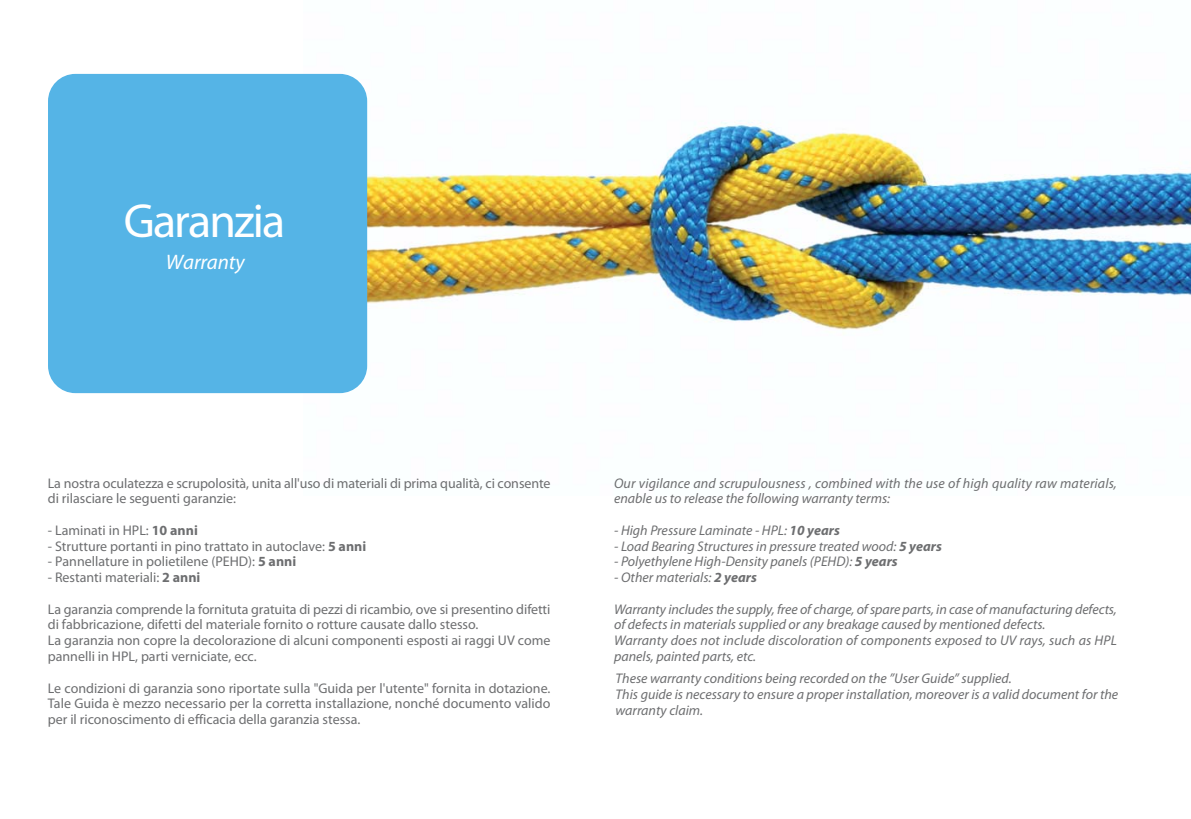
<style>
.page{position:relative;width:1191px;height:819px;background:#fff}
.page>*{position:absolute;margin:0;border:0;box-sizing:border-box;transform-origin:0 0}
.t1{font:47.95px "Myriad Pro";letter-spacing:-.04em;color:#fff}
.t2{font:italic 21px "Myriad Pro";letter-spacing:-.005em;color:#fff}
.t3{font:14px/15.8px "Myriad Pro";color:#6d6e70}
.t4{font:italic 14px/15.8px "Myriad Pro";color:#6d6e70}
.s1{font-weight:700}
</style>
<div class="page">
<img style="left:303px;top:73px;width:888px;height:321px">
<div style="left:48px;top:74px;width:319px;height:319px;background:#55b4e6;border-radius:27px"></div>
<h1 class="t1" style="left:124px;top:203px;width:163px">Garanzia</h1>
<h2 class="t2" style="left:166px;top:254px;width:80px">Warranty</h2>
<p class="t3" style="left:48px;top:476px;width:504px">La nostra oculatezza e scrupolosità, unita all'uso di materiali di prima qualità, ci consente di rilasciare le seguenti garanzie:</p>
<p class="t3" style="left:48px;top:523px;width:151px">- Laminati in HPL: <span class="s1">10 anni</span></p>
<p class="t3" style="left:48px;top:539px;width:320px">- Strutture portanti in pino trattato in autoclave: <span class="s1">5 anni</span></p>
<p class="t3" style="left:48px;top:555px;width:250px">- Pannellature in polietilene (PEHD): <span class="s1">5 anni</span></p>
<p class="t3" style="left:48px;top:571px;width:154px">- Restanti materiali: <span class="s1">2 anni</span></p>
<p class="t3" style="left:48px;top:602px;width:504px">La garanzia comprende la fornituta gratuita di pezzi di ricambio, ove si presentino difetti di fabbricazione, difetti del materiale fornito o rotture causate dallo stesso.<br>La garanzia non copre la decolorazione di alcuni componenti esposti ai raggi UV come pannelli in HPL, parti verniciate, ecc.</p>
<p class="t3" style="left:48px;top:681px;width:504px;text-align:justify">Le condizioni di garanzia sono riportate sulla "Guida per l'utente" fornita in dotazione.<br>Tale Guida è mezzo necessario per la corretta installazione, nonché documento valido per il riconoscimento di efficacia della garanzia stessa.</p>
<p class="t4" style="left:614px;top:476px;width:504px">Our vigilance and scrupulousness , combined with the use of high quality raw materials, enable us to release the following warranty terms:</p>
<p class="t4" style="left:614px;top:523px;width:227px">- High Pressure Laminate - HPL: <span class="s1">10 years</span></p>
<p class="t4" style="left:614px;top:539px;width:329px">- Load Bearing Structures in pressure treated wood: <span class="s1">5 years</span></p>
<p class="t4" style="left:614px;top:555px;width:285px">- Polyethylene High-Density panels (PEHD): <span class="s1">5 years</span></p>
<p class="t4" style="left:614px;top:571px;width:144px">- Other materials: <span class="s1">2 years</span></p>
<p class="t4" style="left:614px;top:602px;width:504px">Warranty includes the supply, free of charge, of spare parts, in case of manufacturing defects, of defects in materials supplied or any breakage caused by mentioned defects.<br>Warranty does not include discoloration of components exposed to UV rays, such as HPL panels, painted parts, etc.</p>
<p class="t4" style="left:615px;top:672px;width:504px">These warranty conditions being recorded on the ”User Guide” supplied.<br>This guide is necessary to ensure a proper installation, moreover is a valid document for the warranty claim.</p>
</div>
